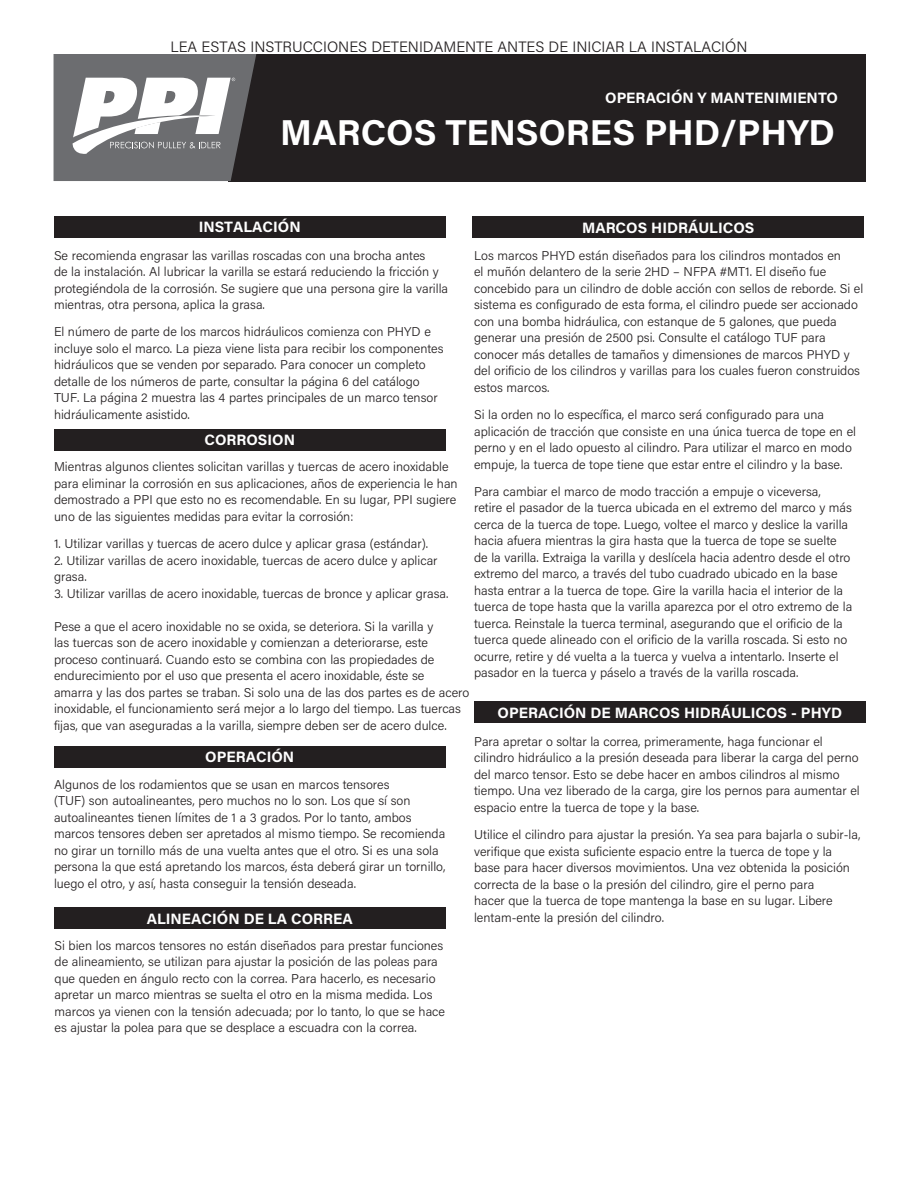
<style>
.page{position:relative;width:918px;height:1188px;background:#fff}
.page>*{position:absolute;margin:0;border:0;box-sizing:border-box;transform-origin:0 0}
.t1{font:700 36px "Acumin Pro";color:#fff}
.t2{font:700 15px "Acumin Pro";color:#fff}
.t3{font:300 15px "Acumin Pro";color:#231f20}
.t4{font:300 12.75px/16.5px "Acumin Pro";color:#231f20}
</style>
<div class="page">
<div style="left:228px;top:54px;width:638px;height:127px;background:#231f20"></div>
<svg style="left:54px;top:54px;width:202px;height:127px"></svg>
<div style="left:54px;top:216px;width:392px;height:22px;background:#231f20"></div>
<div style="left:54px;top:429px;width:392px;height:22px;background:#231f20"></div>
<div style="left:54px;top:746px;width:392px;height:22px;background:#231f20"></div>
<div style="left:54px;top:907px;width:392px;height:22px;background:#231f20"></div>
<div style="left:472px;top:216px;width:392px;height:22px;background:#231f20"></div>
<div style="left:474px;top:701px;width:392px;height:22px;background:#231f20"></div>
<p class="t3" style="left:170px;top:36px;width:579px">LEA ESTAS INSTRUCCIONES DETENIDAMENTE ANTES DE INICIAR LA INSTALACIÓN</p>
<p class="t2" style="left:605px;top:87px;width:234px">OPERACIÓN Y MANTENIMIENTO</p>
<h1 class="t1" style="left:280px;top:107px;width:556px">MARCOS TENSORES PHD/PHYD</h1>
<p class="t2" style="left:199px;top:217px;width:103px">INSTALACIÓN</p>
<p class="t2" style="left:582px;top:217px;width:174px">MARCOS HIDRÁULICOS</p>
<p class="t4" style="left:54px;top:246px;width:396px">Se recomienda engrasar las varillas roscadas con una brocha antes<br>de la instalación. Al lubricar la varilla se estará reduciendo la fricción y protegiéndola de la corrosión. Se sugiere que una persona gire la varilla mientras, otra persona, aplica la grasa.</p>
<p class="t4" style="left:54px;top:323px;width:391px">El número de parte de los marcos hidráulicos comienza con PHYD e incluye solo el marco. La pieza viene lista para recibir los componentes hidráulicos que se venden por separado. Para conocer un completo detalle de los números de parte, consultar la página 6 del catálogo TUF. La página 2 muestra las 4 partes principales de un marco tensor hidráulicamente asistido.</p>
<p class="t4" style="left:474px;top:247px;width:391px">Los marcos PHYD están diseñados para los cilindros montados en<br>el muñón delantero de la serie 2HD – NFPA #MT1. El diseño fue concebido para un cilindro de doble acción con sellos de reborde. Si el sistema es configurado de esta forma, el cilindro puede ser accionado con una bomba hidráulica, con estanque de 5 galones, que pueda generar una presión de 2500 psi. Consulte el catálogo TUF para conocer más detalles de tamaños y dimensiones de marcos PHYD y del orificio de los cilindros y varillas para los cuales fueron construidos estos marcos.</p>
<p class="t4" style="left:474px;top:406px;width:383px">Si la orden no lo específica, el marco será configurado para una aplicación de tracción que consiste en una única tuerca de tope en el perno y en el lado opuesto al cilindro. Para utilizar el marco en modo empuje, la tuerca de tope tiene que estar entre el cilindro y la base.</p>
<p class="t4" style="left:474px;top:483px;width:380px">Para cambiar el marco de modo tracción a empuje o viceversa, retire el pasador de la tuerca ubicada en el extremo del marco y más cerca de la tuerca de tope. Luego, voltee el marco y deslice la varilla hacia afuera mientras la gira hasta que la tuerca de tope se suelte de la varilla. Extraiga la varilla y deslícela hacia adentro desde el otro extremo del marco, a través del tubo cuadrado ubicado en la base hasta entrar a la tuerca de tope. Gire la varilla hacia el interior de la tuerca de tope hasta que la varilla aparezca por el otro extremo de la tuerca. Reinstale la tuerca terminal, asegurando que el orificio de la tuerca quede alineado con el orificio de la varilla roscada. Si esto no ocurre, retire y dé vuelta a la tuerca y vuelva a intentarlo. Inserte el pasador en la tuerca y páselo a través de la varilla roscada.</p>
<p class="t2" style="left:204px;top:430px;width:92px">CORROSION</p>
<p class="t4" style="left:54px;top:458px;width:405px">Mientras algunos clientes solicitan varillas y tuercas de acero inoxidable para eliminar la corrosión en sus aplicaciones, años de experiencia le han demostrado a PPI que esto no es recomendable. En su lugar, PPI sugiere uno de las siguientes medidas para evitar la corrosión:</p>
<p class="t4" style="left:54px;top:535px;width:376px">1. Utilizar varillas y tuercas de acero dulce y aplicar grasa (estándar).</p>
<p class="t4" style="left:54px;top:551px;width:385px">2. Utilizar varillas de acero inoxidable, tuercas de acero dulce y aplicar grasa.</p>
<p class="t4" style="left:54px;top:584px;width:396px">3. Utilizar varillas de acero inoxidable, tuercas de bronce y aplicar grasa.</p>
<p class="t4" style="left:54px;top:617px;width:417px">Pese a que el acero inoxidable no se oxida, se deteriora. Si la varilla y<br>las tuercas son de acero inoxidable y comienzan a deteriorarse, este proceso continuará. Cuando esto se combina con las propiedades de endurecimiento por el uso que presenta el acero inoxidable, éste se<br>amarra y las dos partes se traban. Si solo una de las dos partes es de acero inoxidable, el funcionamiento será mejor a lo largo del tiempo. Las tuercas fijas, que van aseguradas a la varilla, siempre deben ser de acero dulce.</p>
<p class="t2" style="left:498px;top:702px;width:346px">OPERACIÓN DE MARCOS HIDRÁULICOS - PHYD</p>
<p class="t2" style="left:205px;top:747px;width:90px">OPERACIÓN</p>
<p class="t4" style="left:54px;top:775px;width:393px">Algunos de los rodamientos que se usan en marcos tensores<br>(TUF) son autoalineantes, pero muchos no lo son. Los que sí son autoalineantes tienen límites de 1 a 3 grados. Por lo tanto, ambos marcos tensores deben ser apretados al mismo tiempo. Se recomienda no girar un tornillo más de una vuelta antes que el otro. Si es una sola persona la que está apretando los marcos, ésta deberá girar un tornillo, luego el otro, y así, hasta conseguir la tensión deseada.</p>
<p class="t2" style="left:147px;top:908px;width:207px">ALINEACIÓN DE LA CORREA</p>
<p class="t4" style="left:55px;top:937px;width:392px">Si bien los marcos tensores no están diseñados para prestar funciones de alineamiento, se utilizan para ajustar la posición de las poleas para que queden en ángulo recto con la correa. Para hacerlo, es necesario apretar un marco mientras se suelta el otro en la misma medida. Los marcos ya vienen con la tensión adecuada; por lo tanto, lo que se hace es ajustar la polea para que se desplace a escuadra con la correa.</p>
<p class="t4" style="left:474px;top:733px;width:387px">Para apretar o soltar la correa, primeramente, haga funcionar el cilindro hidráulico a la presión deseada para liberar la carga del perno del marco tensor. Esto se debe hacer en ambos cilindros al mismo tiempo. Una vez liberado de la carga, gire los pernos para aumentar el espacio entre la tuerca de tope y la base.</p>
<p class="t4" style="left:474px;top:826px;width:388px">Utilice el cilindro para ajustar la presión. Ya sea para bajarla o subir-la, verifique que exista suficiente espacio entre la tuerca de tope y la base para hacer diversos movimientos. Una vez obtenida la posición correcta de la base o la presión del cilindro, gire el perno para<br>hacer que la tuerca de tope mantenga la base en su lugar. Libere lentam-ente la presión del cilindro.</p>
</div>
